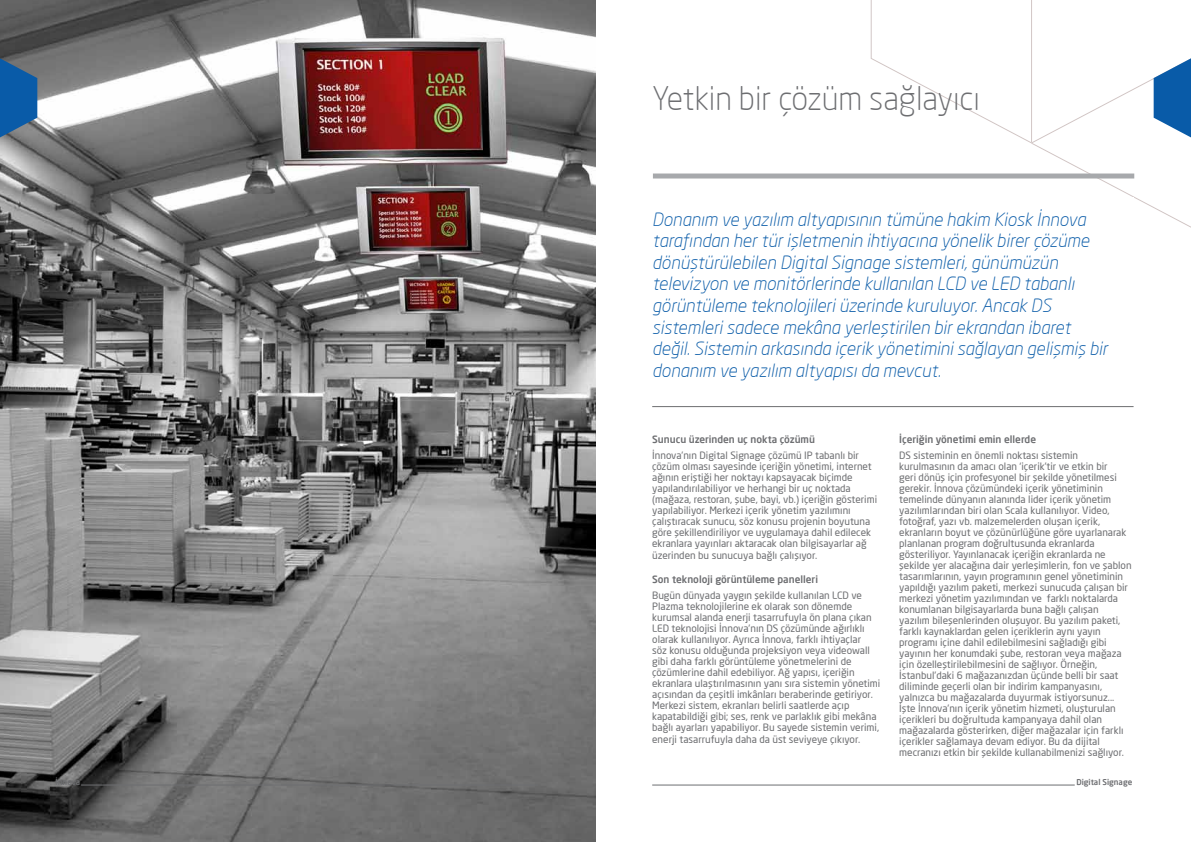
<style>
.page{position:relative;width:1191px;height:842px;background:#fff}
.page>*{position:absolute;margin:0;border:0;box-sizing:border-box;transform-origin:0 0}
.t1{font:300 32px "Neo Sans Pro";color:#6d6e71}
.t2{font:italic 300 18px/21.6px "Neo Sans Pro";color:#095ba8}
.t3{font:10px/11px "Neo Sans Pro";color:#6d6e71}
.t4{font:500 10px "Neo Sans Pro";color:#6d6e71}
.t5{font:500 8px "Neo Sans Pro";color:#6d6e71}
</style>
<div class="page">
<svg style="left:870px;top:0;width:161px;height:143px"></svg>
<img style="left:0;top:0;width:595px;height:842px">
<hr style="left:81px;top:785px;width:457px;height:1px;background:#6d6e71">
<div style="left:653px;top:173px;width:481px;height:5px;background:#a7a9ac"></div>
<hr style="left:652px;top:406px;width:481px;height:1px;background:#6d6e71">
<hr style="left:652px;top:785px;width:422px;height:1px;background:#6d6e71">
<svg style="left:0;top:58px;width:37px;height:79px;background:#24629c"></svg>
<svg style="left:1031px;top:0;width:160px;height:228px"></svg>
<h1 class="t1" style="left:652px;top:78px;width:329px">Yetkin bir çözüm sağlayıcı</h1>
<p class="t2" style="left:652px;top:208px;width:457px">Donanım ve yazılım altyapısının tümüne hakim Kiosk İnnova tarafından her tür işletmenin ihtiyacına yönelik birer çözüme dönüştürülebilen Digital Signage sistemleri, günümüzün televizyon ve monitörlerinde kullanılan LCD ve LED tabanlı görüntüleme teknolojileri üzerinde kuruluyor. Ancak DS sistemleri sadece mekâna yerleştirilen bir ekrandan ibaret değil. Sistemin arkasında içerik yönetimini sağlayan gelişmiş bir donanım ve yazılım altyapısı da mevcut.</p>
<p class="t4" style="left:652px;top:433px;width:164px">Sunucu üzerinden uç nokta çözümü</p>
<p class="t3" style="left:652px;top:449px;width:226px">İnnova’nın Digital Signage çözümü IP tabanlı bir çözüm olması sayesinde içeriğin yönetimi, internet ağının eriştiği her noktayı kapsayacak biçimde yapılandırılabiliyor ve herhangi bir uç noktada (mağaza, restoran, şube, bayi, vb.) içeriğin gösterimi yapılabiliyor. Merkezi içerik yönetim yazılımını çalıştıracak sunucu, söz konusu projenin boyutuna göre şekillendiriliyor ve uygulamaya dahil edilecek ekranlara yayınları aktaracak olan bilgisayarlar ağ</p>
<p class="t3" style="left:652px;top:549px;width:167px">üzerinden bu sunucuya bağlı çalışıyor.</p>
<p class="t4" style="left:652px;top:573px;width:167px">Son teknoloji görüntüleme panelleri</p>
<p class="t3" style="left:652px;top:589px;width:229px">Bugün dünyada yaygın şekilde kullanılan LCD ve Plazma teknolojilerine ek olarak son dönemde kurumsal alanda enerji tasarrufuyla ön plana çıkan LED teknolojisi İnnova’nın DS çözümünde ağırlıklı olarak kullanılıyor. Ayrıca İnnova, farklı ihtiyaçlar<br>söz konusu olduğunda projeksiyon veya videowall gibi daha farklı görüntüleme yönetmelerini de çözümlerine dahil edebiliyor. Ağ yapısı, içeriğin ekranlara ulaştırılmasının yanı sıra sistemin yönetimi açısından da çeşitli imkânları beraberinde getiriyor.<br>Merkezi sistem, ekranları belirli saatlerde açıp kapatabildiği gibi; ses, renk ve parlaklık gibi mekâna bağlı ayarları yapabiliyor. Bu sayede sistemin verimi,</p>
<p class="t3" style="left:652px;top:733px;width:210px">enerji tasarrufuyla daha da üst seviyeye çıkıyor.</p>
<p class="t4" style="left:899px;top:433px;width:138px">İçeriğin yönetimi emin ellerde</p>
<p class="t3" style="left:899px;top:449px;width:234px">DS sisteminin en önemli noktası sistemin kurulmasının da amacı olan ‘içerik’tir ve etkin bir<br>geri dönüş için profesyonel bir şekilde yönetilmesi gerekir. İnnova çözümündeki içerik yönetiminin temelinde dünyanın alanında lider içerik yönetim yazılımlarından biri olan Scala kullanılıyor. Video, fotoğraf, yazı vb. malzemelerden oluşan içerik, ekranların boyut ve çözünürlüğüne göre uyarlanarak planlanan program doğrultusunda ekranlarda gösteriliyor. Yayınlanacak içeriğin ekranlarda ne şekilde yer alacağına dair yerleşimlerin, fon ve şablon tasarımlarının, yayın programının genel yönetiminin yapıldığı yazılım paketi, merkezi sunucuda çalışan bir merkezi yönetim yazılımından ve farklı noktalarda konumlanan bilgisayarlarda buna bağlı çalışan yazılım bileşenlerinden oluşuyor. Bu yazılım paketi, farklı kaynaklardan gelen içeriklerin aynı yayın programı içine dahil edilebilmesini sağladığı gibi yayının her konumdaki şube, restoran veya mağaza için özelleştirilebilmesini de sağlıyor. Örneğin, İstanbul’daki 6 mağazanızdan üçünde belli bir saat diliminde geçerli olan bir indirim kampanyasını, yalnızca bu mağazalarda duyurmak istiyorsunuz...<br>İşte İnnova’nın içerik yönetim hizmeti, oluşturulan içerikleri bu doğrultuda kampanyaya dahil olan mağazalarda gösterirken, diğer mağazalar için farklı içerikler sağlamaya devam ediyor. Bu da dijital mecranızı etkin bir şekilde kullanabilmenizi sağlıyor.</p>
<p class="t5" style="left:56px;top:777px;width:26px">İnnova</p>
<p class="t5" style="left:1076px;top:777px;width:57px">Digital Signage</p>
</div>
